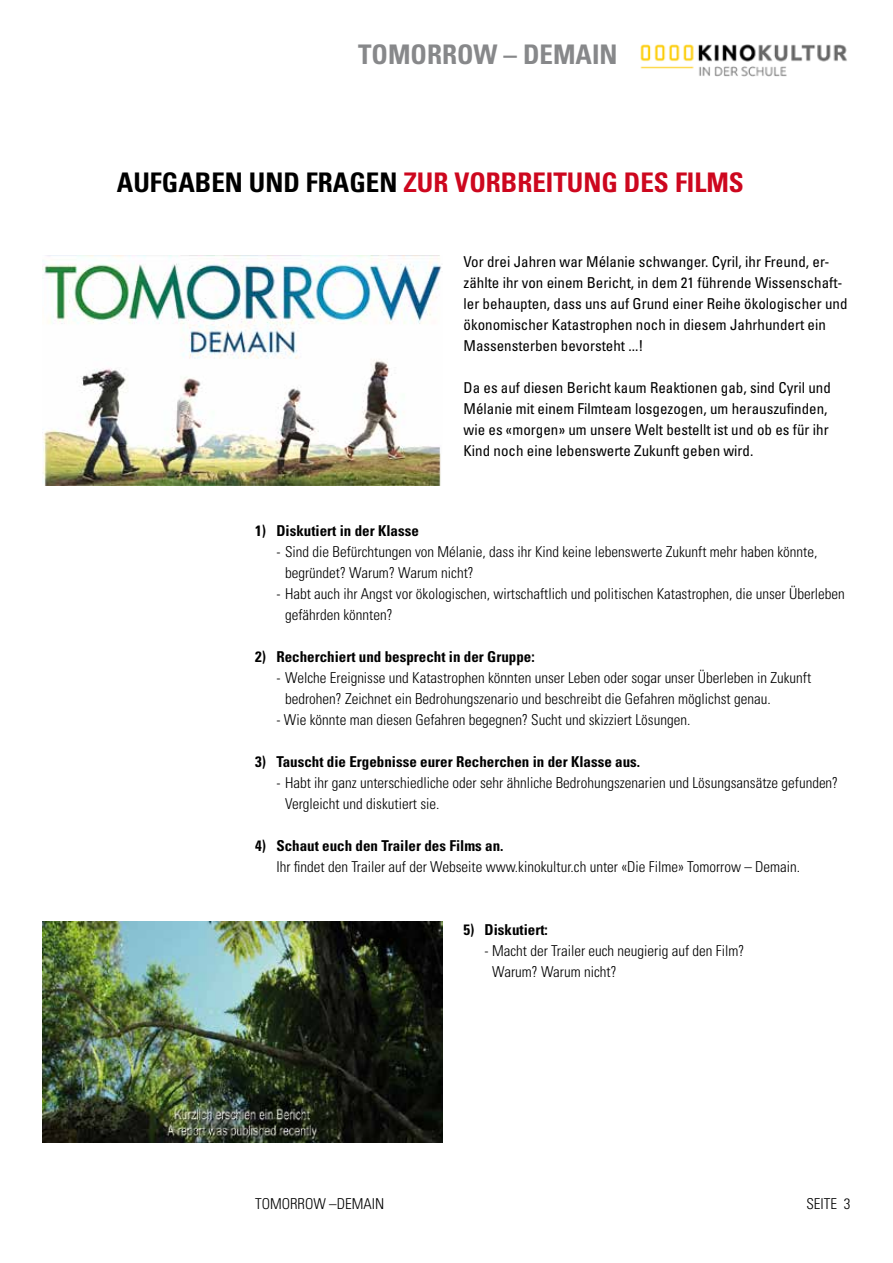
<style>
.page{position:relative;width:893px;height:1263px;background:#fff}
.page>*{position:absolute;margin:0;border:0;box-sizing:border-box;transform-origin:0 0}
.t1{font:700 condensed 27px "Univers";color:#cd071e}
.t2{font:700 condensed 27px "Univers";color:#87888a}
.t3{font:300 condensed 15px/21px "Univers";color:#000}
.t4{font:condensed 15px/21px "Univers";color:#000}
.t5{font:700 condensed 15px "Univers";color:#000}
.s1{color:#000}
</style>
<div class="page">
<img style="left:640px;top:44px;width:207px;height:33px">
<img style="left:43px;top:255px;width:399px;height:231px">
<img style="left:43px;top:921px;width:399px;height:221px">
<h1 class="t2" style="left:358px;top:38px;width:261px">TOMORROW – DEMAIN</h1>
<h1 class="t1" style="left:117px;top:165px;width:628px"><span class="s1">AUFGABEN UND FRAGEN</span> ZUR VORBREITUNG DES FILMS</h1>
<p class="t4" style="left:463px;top:251px;width:386px">Vor drei Jahren war Mélanie schwanger. Cyril, ihr Freund, er&shy;zählte ihr von einem Bericht, in dem 21 führende Wissenschaft&shy;ler behaupten, dass uns auf Grund einer Reihe ökologischer und ökonomischer Katastrophen noch in diesem Jahrhundert ein Massensterben bevorsteht ...!</p>
<p class="t4" style="left:463px;top:377px;width:369px">Da es auf diesen Bericht kaum Reaktionen gab, sind Cyril und Mélanie mit einem Filmteam losgezogen, um herauszufinden, wie es «morgen» um unsere Welt bestellt ist und ob es für ihr Kind noch eine lebenswerte Zukunft geben wird.</p>
<p class="t5" style="left:255px;top:521px;width:165px">1) Diskutiert in der Klasse</p>
<p class="t3" style="left:285px;top:541px;width:534px;text-indent:-9px">- Sind die Befürchtungen von Mélanie, dass ihr Kind keine lebenswerte Zukunft mehr haben könnte, begründet? Warum? Warum nicht?</p>
<p class="t3" style="left:285px;top:583px;width:561px;text-indent:-9px">- Habt auch ihr Angst vor ökologischen, wirtschaftlich und politischen Katastrophen, die unser Überleben gefährden könnten?</p>
<p class="t5" style="left:255px;top:647px;width:281px">2) Recherchiert und besprecht in der Gruppe:</p>
<p class="t3" style="left:285px;top:667px;width:528px;text-indent:-9px">- Welche Ereignisse und Katastrophen könnten unser Leben oder sogar unser Überleben in Zukunft bedrohen? Zeichnet ein Bedrohungszenario und beschreibt die Gefahren möglichst genau.</p>
<p class="t3" style="left:276px;top:709px;width:415px">- Wie könnte man diesen Gefahren begegnen? Sucht und skizziert Lösungen.</p>
<p class="t5" style="left:255px;top:752px;width:387px">3) Tauscht die Ergebnisse eurer Recherchen in der Klasse aus.</p>
<p class="t3" style="left:285px;top:772px;width:554px;text-indent:-9px">- Habt ihr ganz unterschiedliche oder sehr ähnliche Bedrohungszenarien und Lösungsansätze gefunden?<br>Vergleicht und diskutiert sie.</p>
<p class="t5" style="left:255px;top:836px;width:250px">4) Schaut euch den Trailer des Films an.</p>
<p class="t3" style="left:276px;top:856px;width:525px">Ihr findet den Trailer auf der Webseite www.kinokultur.ch unter «Die Filme» Tomorrow – Demain.</p>
<p class="t5" style="left:463px;top:920px;width:86px">5) Diskutiert:</p>
<p class="t3" style="left:492px;top:940px;width:254px;text-indent:-8px">- Macht der Trailer euch neugierig auf den Film?<br>Warum? Warum nicht?</p>
<p class="t3" style="left:255px;top:1193px;width:131px">TOMORROW –DEMAIN</p>
<p class="t3" style="left:806px;top:1193px;width:46px">SEITE 3</p>
</div>
